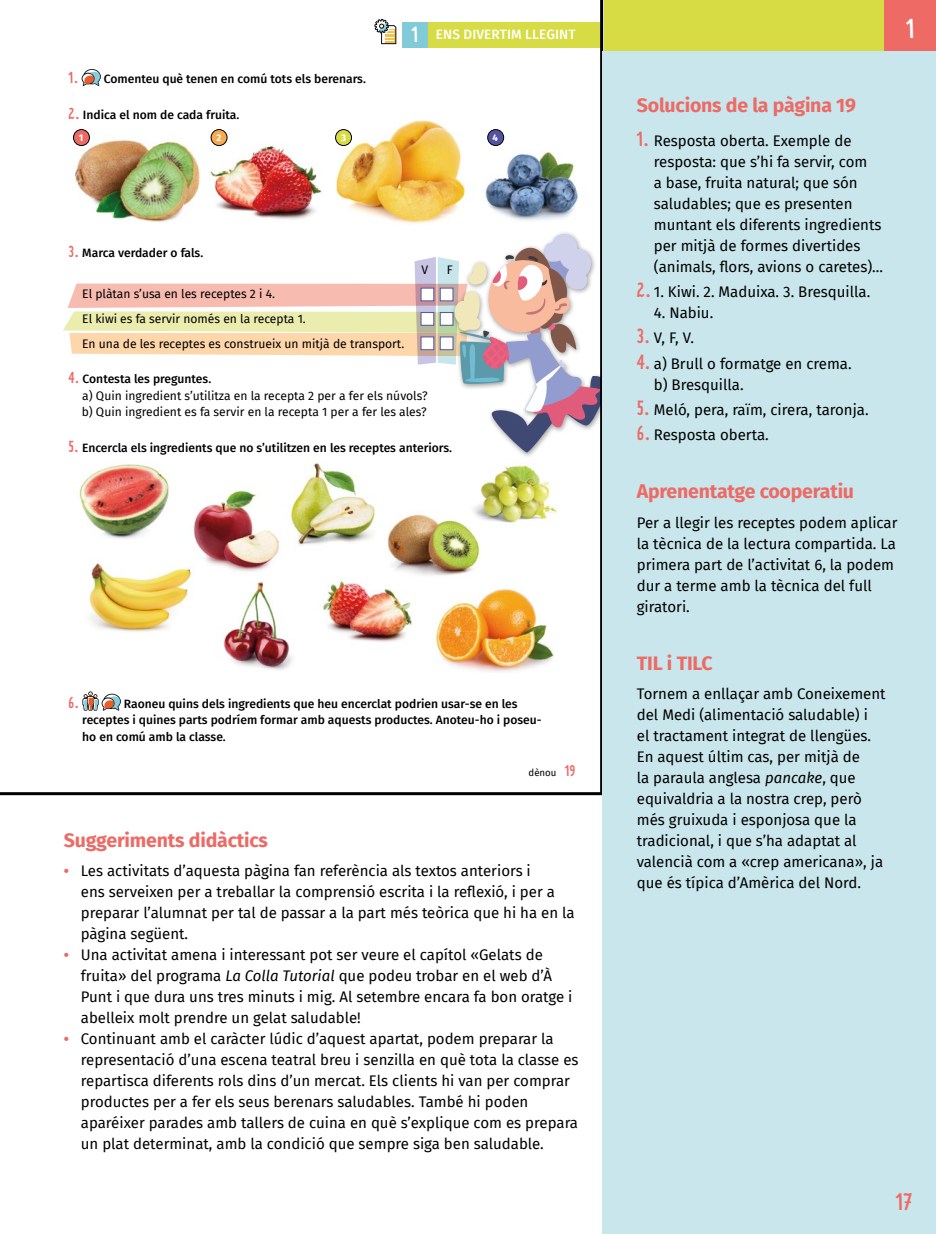
<style>
.page{position:relative;width:936px;height:1234px;background:#fff}
.page>*{position:absolute;margin:0;border:0;box-sizing:border-box;transform-origin:0 0}
.t1{font:24px "Prater Script Pro";color:#fff}
.t2{font:21px "Prater Script Pro";color:#ed6a65}
.Títol_interior{font:700 19.5px "Fira Sans";letter-spacing:-.01em;color:#ed6a65}
.Text{font:15px/21px "Fira Sans";color:#000}
.Solucions_activitats{font:15px/21px "Fira Sans";color:#000}
.t3{font:13.95px "Prater Script Pro";color:#ed6a65}
.t4{font:500 13.5px "Fira Sans";letter-spacing:.01em;color:#fff}
.t5{font:13.5px "Prater Script Pro";color:#ed6a65}
.t6{font:500 12.15px/16.5px "Fira Sans";color:#000}
.t7{font:12.15px/24.6px "Fira Sans";color:#000}
.t8{font:9.6px "Fira Sans";color:#000}
.t9{font:700 9.6px "Fira Sans";color:#fff}
.s1{font-family:"Prater Script Pro";font-weight:400;font-size:13.95px;color:#ed6a65}
.s2{font-family:"Prater Script Pro";font-weight:400;font-size:19.35px}
.s3{font-family:"Prater Script Pro";font-size:13.95px;color:#ed6a65}
.s4{font-weight:500}
.s5{font-weight:700;color:#ed6a65}
.s6{font-style:italic}
.s7{font-family:"Prater Script Pro";font-size:18px;color:#ed6a65}
</style>
<div class="page">
<div style="left:0;top:0;width:935px;height:51px;background:#d7dc44"></div>
<div style="left:884px;top:0;width:51px;height:51px;background:#ed6a65"></div>
<img style="left:0;top:0;width:604px;height:796px">
<div style="left:602px;top:51px;width:333px;height:1182px;background:#c8e6ec"></div>
<p class="t6" style="left:69px;top:70px;width:299px"><span class="s1">1.</span> Comenteu què tenen en comú tots els berenars.</p>
<p class="t6" style="left:69px;top:106px;width:172px"><span class="s1">2.</span> Indica el nom de cada fruita.</p>
<p class="t4" style="left:411px;top:24px;width:166px"><span class="s2">1</span> ENS DIVERTIM LLEGINT</p>
<p class="t9" style="left:79px;top:130px;width:6px">1</p>
<p class="t9" style="left:216px;top:130px;width:6px">2</p>
<p class="t9" style="left:341px;top:129px;width:7px">3</p>
<p class="t9" style="left:492px;top:130px;width:7px">4</p>
<p class="t6" style="left:69px;top:244px;width:136px"><span class="s1">3.</span> Marca verdader o fals.</p>
<p class="t7" style="left:421px;top:257px;width:8px">V</p>
<p class="t7" style="left:446px;top:257px;width:7px">F</p>
<p class="t7" style="left:82px;top:281px;width:323px">El plàtan s’usa en les receptes 2 i 4.<br>El kiwi es fa servir només en la recepta 1.<br>En una de les receptes es construeix un mitjà de transport.</p>
<p class="t7" style="left:82px;top:370px;width:347px;line-height:16.5px;text-indent:-13px"><span class="s3">4.</span> <span class="s4">Contesta les preguntes.<br></span>a) Quin ingredient s’utilitza en la recepta 2 per a fer els núvols? b) Quin ingredient es fa servir en la recepta 1 per a fer les ales?</p>
<p class="t6" style="left:69px;top:438px;width:385px"><span class="s1">5.</span> Encercla els ingredients que no s’utilitzen en les receptes anteriors.</p>
<p class="t3" style="left:69px;top:690px;width:12px">6.</p>
<p class="t6" style="left:82px;top:694px;width:461px;text-indent:42px">Raoneu quins dels ingredients que heu encerclat podrien usar-se en les receptes i quines parts podríem formar amb aquests productes. Anoteu-ho i poseu&shy;ho en comú amb la classe.</p>
<p class="t8" style="left:528px;top:765px;width:29px">dènou</p>
<p class="t5" style="left:565px;top:759px;width:12px">19</p>
<p class="Títol_interior" style="left:64px;top:824px;width:206px">Suggeriments didàctics</p>
<p class="Text" style="left:81px;top:859px;width:495px;text-indent:-17px"><span class="s5">•</span> Les activitats d’aquesta pàgina fan referència als textos anteriors i<br>ens serveixen per a treballar la comprensió escrita i la reflexió, i per a preparar l’alumnat per tal de passar a la part més teòrica que hi ha en la pàgina següent.</p>
<p class="Text" style="left:81px;top:943px;width:493px;text-indent:-17px"><span class="s5">•</span> Una activitat amena i interessant pot ser veure el capítol «Gelats de fruita» del programa <span class="s6">La Colla Tutorial</span> que podeu trobar en el web d’À Punt i que dura uns tres minuts i mig. Al setembre encara fa bon oratge i abelleix molt prendre un gelat saludable!</p>
<p class="Text" style="left:81px;top:1027px;width:499px;text-indent:-17px"><span class="s5">•</span> Continuant amb el caràcter lúdic d’aquest apartat, podem preparar la representació d’una escena teatral breu i senzilla en què tota la classe es repartisca diferents rols dins d’un mercat. Els clients hi van per comprar productes per a fer els seus berenars saludables. També hi poden aparéixer parades amb tallers de cuina en què s’explique com es prepara un plat determinat, amb la condició que sempre siga ben saludable.</p>
<h1 class="t1" style="left:906px;top:9px;width:10px">1</h1>
<p class="Títol_interior" style="left:636px;top:89px;width:221px">Solucions de la pàgina 19</p>
<p class="Solucions_activitats" style="left:653px;top:129px;width:231px;text-indent:-17px"><span class="s7">1.</span> Resposta oberta. Exemple de resposta: que s’hi fa servir, com<br>a base, fruita natural; que són saludables; que es presenten muntant els diferents ingredients per mitjà de formes divertides (animals, flors, avions o caretes)...</p>
<p class="Solucions_activitats" style="left:636px;top:281px;width:235px"><span class="s7">2.</span> 1. Kiwi. 2. Maduixa. 3. Bresquilla.</p>
<p class="Solucions_activitats" style="left:653px;top:302px;width:61px">4. Nabiu.</p>
<p class="Solucions_activitats" style="left:636px;top:327px;width:59px"><span class="s7">3.</span> V, F, V.</p>
<p class="Solucions_activitats" style="left:653px;top:352px;width:199px;text-indent:-17px"><span class="s7">4.</span> a) Brull o formatge en crema. b) Bresquilla.</p>
<p class="Solucions_activitats" style="left:636px;top:398px;width:233px"><span class="s7">5.</span> Meló, pera, raïm, cirera, taronja.</p>
<p class="Solucions_activitats" style="left:636px;top:424px;width:133px"><span class="s7">6.</span> Resposta oberta.</p>
<p class="Títol_interior" style="left:636px;top:475px;width:219px">Aprenentatge cooperatiu</p>
<p class="Text" style="left:636px;top:511px;width:262px">Per a llegir les receptes podem aplicar la tècnica de la lectura compartida. La primera part de l’activitat 6, la podem dur a terme amb la tècnica del full giratori.</p>
<p class="Títol_interior" style="left:636px;top:646px;width:77px">TIL i TILC</p>
<p class="Text" style="left:636px;top:683px;width:250px">Tornem a enllaçar amb Coneixement del Medi (alimentació saludable) i<br>el tractament integrat de llengües.<br>En aquest últim cas, per mitjà de<br>la paraula anglesa <span class="s6">pancake</span>, que equivaldria a la nostra crep, però més gruixuda i esponjosa que la tradicional, i que s’ha adaptat al valencià com a «crep americana», ja que és típica d’Amèrica del Nord.</p>
<h2 class="t2" style="left:895px;top:1184px;width:18px">17</h2>
</div>
